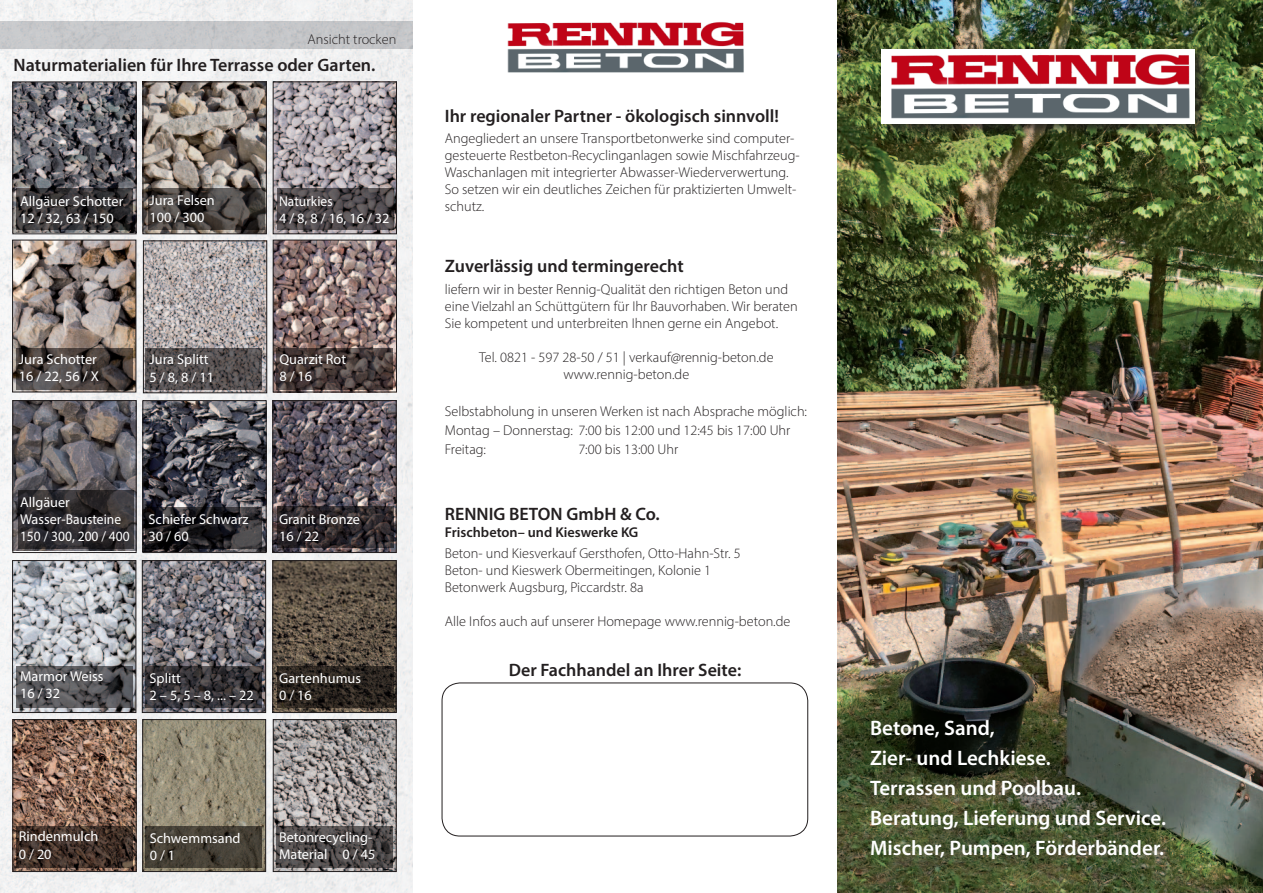
<style>
.page{position:relative;width:1263px;height:893px;background:#fff}
.page>*{position:absolute;margin:0;border:0;box-sizing:border-box;transform-origin:0 0}
.t1{font:600 21px/30px "Myriad Pro";color:#fff}
.t2{font:600 18px "Myriad Pro";color:#231f20}
.t3{font:300 14.25px/17.1px "Myriad Pro";color:#231f20}
.t4{font:14.25px/17.1px "Myriad Pro";color:#fff}
.t5{font:600 14.25px "Myriad Pro";color:#231f20}
.t6{font:14.25px/17.1px "Myriad Pro";color:#fff;scale:.95 1}
</style>
<div class="page">
<img style="left:0;top:0;width:412px;height:893px">
<img style="left:838px;top:0;width:425px;height:893px">
<img style="left:507px;top:22px;width:237px;height:51px">
<div style="left:879px;top:47px;width:330px;height:91px;background:#231f20;opacity:.75"></div>
<img style="left:881px;top:49px;width:314px;height:74px">
<div style="left:442px;top:683px;width:366px;height:153px;border:1px solid #231f20;border-radius:18px"></div>
<div style="left:0;top:21px;width:412px;height:27px;background:#c6c6c9"></div>
<img style="left:145px;top:84px;width:119px;height:148px">
<div style="left:143px;top:82px;width:123px;height:152px;border:1px solid #231f20"></div>
<img style="left:275px;top:84px;width:120px;height:148px">
<div style="left:273px;top:82px;width:124px;height:152px;border:1px solid #231f20"></div>
<img style="left:15px;top:84px;width:119px;height:148px">
<div style="left:13px;top:82px;width:123px;height:152px;border:1px solid #231f20"></div>
<img style="left:14px;top:242px;width:120px;height:148px">
<div style="left:12px;top:240px;width:124px;height:152px;border:1px solid #231f20"></div>
<img style="left:275px;top:242px;width:120px;height:148px">
<div style="left:273px;top:240px;width:124px;height:152px;border:1px solid #231f20"></div>
<img style="left:15px;top:402px;width:119px;height:149px">
<div style="left:13px;top:400px;width:123px;height:153px;border:1px solid #231f20"></div>
<img style="left:145px;top:243px;width:120px;height:148px">
<div style="left:143px;top:241px;width:124px;height:152px;border:1px solid #231f20"></div>
<img style="left:145px;top:402px;width:119px;height:149px">
<div style="left:143px;top:400px;width:123px;height:153px;border:1px solid #231f20"></div>
<img style="left:144px;top:721px;width:120px;height:149px">
<div style="left:142px;top:719px;width:124px;height:153px;border:1px solid #231f20"></div>
<img style="left:275px;top:721px;width:119px;height:149px">
<div style="left:273px;top:719px;width:123px;height:153px;border:1px solid #231f20"></div>
<img style="left:275px;top:402px;width:119px;height:149px">
<div style="left:273px;top:400px;width:123px;height:153px;border:1px solid #231f20"></div>
<img style="left:15px;top:721px;width:119px;height:149px">
<div style="left:13px;top:719px;width:123px;height:153px;border:1px solid #231f20"></div>
<img style="left:14px;top:562px;width:120px;height:149px">
<div style="left:12px;top:560px;width:124px;height:153px;border:1px solid #231f20"></div>
<img style="left:275px;top:562px;width:119px;height:149px">
<div style="left:273px;top:560px;width:123px;height:153px;border:1px solid #231f20"></div>
<img style="left:144px;top:562px;width:120px;height:149px">
<div style="left:142px;top:560px;width:124px;height:153px;border:1px solid #231f20"></div>
<svg style="left:17px;top:189px;width:116px;height:41px;background:#353233"></svg>
<svg style="left:148px;top:189px;width:116px;height:41px;background:#413c39"></svg>
<svg style="left:277px;top:189px;width:116px;height:41px;background:#4a4547"></svg>
<svg style="left:277px;top:506px;width:116px;height:42px;background:#2d272a"></svg>
<svg style="left:277px;top:666px;width:116px;height:41px;background:#2a241e"></svg>
<svg style="left:146px;top:666px;width:116px;height:41px;background:#343135"></svg>
<svg style="left:146px;top:508px;width:116px;height:41px;background:#232124"></svg>
<svg style="left:146px;top:348px;width:116px;height:42px;background:#524d4d"></svg>
<svg style="left:276px;top:348px;width:116px;height:42px;background:#453937"></svg>
<svg style="left:17px;top:348px;width:116px;height:42px;background:#453e3b"></svg>
<svg style="left:16px;top:666px;width:116px;height:41px;background:#525255"></svg>
<svg style="left:16px;top:826px;width:116px;height:41px;background:#3f3028"></svg>
<svg style="left:145px;top:826px;width:116px;height:41px;background:#433e34"></svg>
<svg style="left:276px;top:826px;width:117px;height:41px;background:#4a4646"></svg>
<svg style="left:18px;top:491px;width:116px;height:58px;background:#2f2c2e"></svg>
<p class="t3" style="left:307px;top:30px;width:90px">Ansicht trocken</p>
<p class="t2" style="left:14px;top:53px;width:363px">Naturmaterialien für Ihre Terrasse oder Garten.</p>
<p class="t4" style="left:20px;top:192px;width:105px">Allgäuer Schotter<br>12 / 32, 63 / 150</p>
<p class="t4" style="left:150px;top:191px;width:67px">Jura Felsen<br>100 / 300</p>
<p class="t6" style="left:279px;top:192px;width:118px">Naturkies<br>4 / 8, 8 / 16, 16 / 32</p>
<p class="t4" style="left:19px;top:350px;width:81px">Jura Schotter<br>16 / 22, 56 / X</p>
<p class="t4" style="left:279px;top:350px;width:68px">Quarzit Rot<br>8 / 16</p>
<p class="t4" style="left:150px;top:351px;width:66px">Jura Splitt<br>5 / 8, 8 / 11</p>
<p class="t4" style="left:20px;top:494px;width:111px">Allgäuer<br>Wasser-Bausteine<br>150 / 300, 200 / 400</p>
<p class="t4" style="left:148px;top:511px;width:102px">Schiefer Schwarz<br>30 / 60</p>
<p class="t4" style="left:279px;top:510px;width:82px">Granit Bronze<br>16 / 22</p>
<p class="t4" style="left:20px;top:667px;width:85px">Marmor Weiss<br>16 / 32</p>
<p class="t4" style="left:279px;top:669px;width:84px">Gartenhumus<br>0 / 16</p>
<p class="t4" style="left:150px;top:669px;width:106px">Splitt<br>2 – 5, 5 – 8, ... – 22</p>
<p class="t2" style="left:445px;top:104px;width:336px">Ihr regionaler Partner - ökologisch sinnvoll!</p>
<p class="t3" style="left:445px;top:129px;width:356px">Angegliedert an unsere Transportbetonwerke sind computer&shy;gesteuerte Restbeton-Recyclinganlagen sowie Mischfahrzeug-Waschanlagen mit integrierter Abwasser-Wiederverwertung.<br>So setzen wir ein deutliches Zeichen für praktizierten Umwelt&shy;schutz.</p>
<p class="t2" style="left:445px;top:255px;width:240px">Zuverlässig und termingerecht</p>
<p class="t3" style="left:445px;top:280px;width:354px">liefern wir in bester Rennig-Qualität den richtigen Beton und eine Vielzahl an Schüttgütern für Ihr Bauvorhaben. Wir beraten<br>Sie kompetent und unterbreiten Ihnen gerne ein Angebot.</p>
<p class="t3" style="left:479px;top:349px;width:296px;text-align:center">Tel. 0821 - 597 28-50 / 51 | verkauf@rennig-beton.de www.rennig-beton.de</p>
<p class="t3" style="left:445px;top:401px;width:364px;line-height:19.2px">Selbstabholung in unseren Werken ist nach Absprache möglich:<br>Montag – Donnerstag: 7:00 bis 12:00 und 12:45 bis 17:00 Uhr<br>Freitag:</p>
<p class="t3" style="left:578px;top:441px;width:101px">7:00 bis 13:00 Uhr</p>
<p class="t2" style="left:445px;top:502px;width:216px">RENNIG BETON GmbH &amp; Co.</p>
<p class="t5" style="left:445px;top:523px;width:195px">Frischbeton– und Kieswerke KG</p>
<p class="t3" style="left:445px;top:545px;width:297px">Beton- und Kiesverkauf Gersthofen, Otto-Hahn-Str. 5<br>Beton- und Kieswerk Obermeitingen, Kolonie 1<br>Betonwerk Augsburg, Piccardstr. 8a</p>
<p class="t3" style="left:445px;top:613px;width:347px">Alle Infos auch auf unserer Homepage www.rennig-beton.de</p>
<p class="t2" style="left:509px;top:658px;width:234px">Der Fachhandel an Ihrer Seite:</p>
<p class="t4" style="left:19px;top:828px;width:81px">Rindenmulch<br>0 / 20</p>
<p class="t4" style="left:150px;top:829px;width:92px">Schwemmsand<br>0 / 1</p>
<p class="t4" style="left:279px;top:828px;width:98px">Betonrecycling-<br>Material 0 / 45</p>
<h1 class="t1" style="left:870px;top:713px;width:297px">Betone, Sand,<br>Zier- und Lechkiese.<br>Terrassen und Poolbau.<br>Beratung, Lieferung und Service.<br>Mischer, Pumpen, Förderbänder.</h1>
</div>
